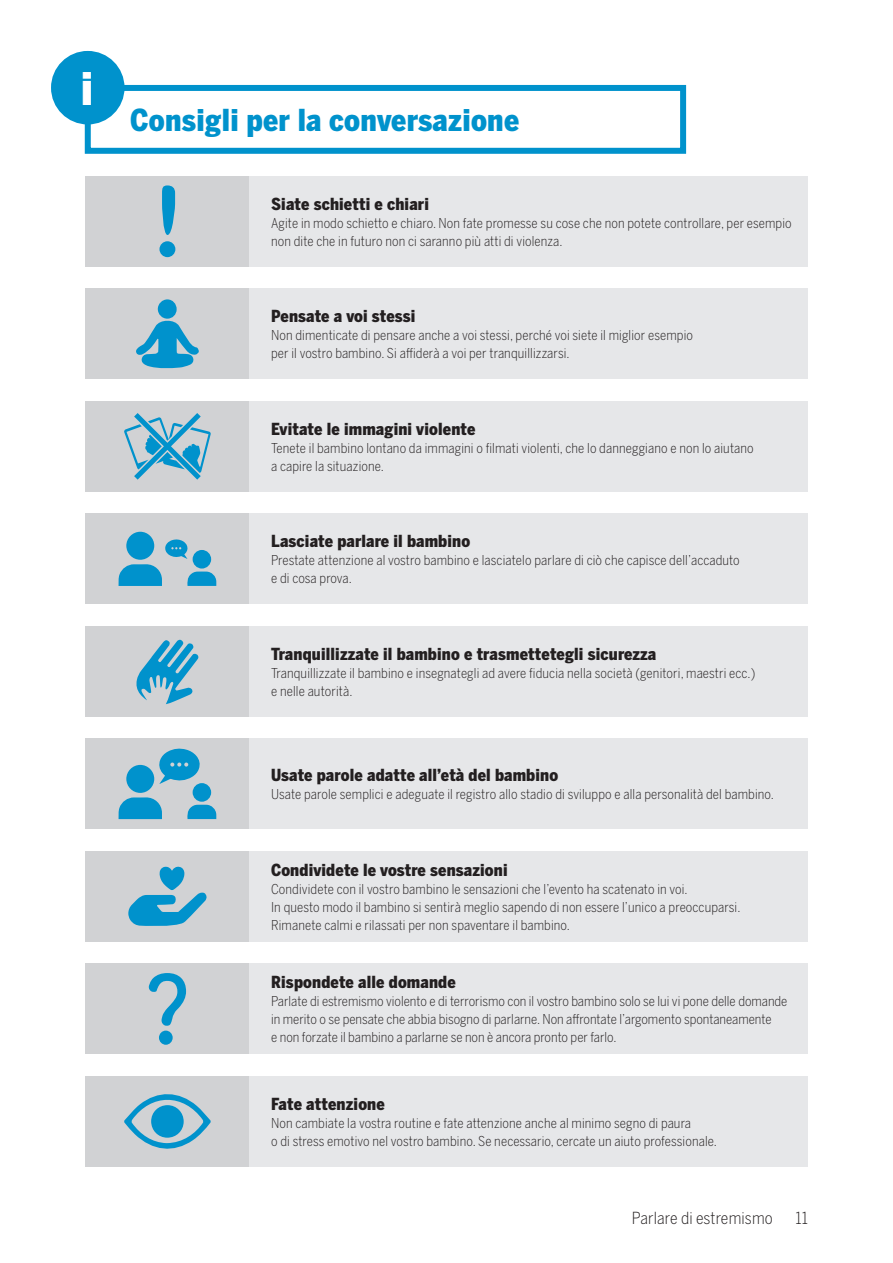
<style>
.page{position:relative;width:893px;height:1263px;background:#fff}
.page>*{position:absolute;margin:0;border:0;box-sizing:border-box;transform-origin:0 0}
.t1{font:900 45px "Benton Sans Cond";color:#fff}
.t2{font:900 30px "Benton Sans Cond";letter-spacing:.01em;color:#0092cc}
.Legende_Titel_11_12{font:900 16.5px "Benton Sans Cond";letter-spacing:.01em;color:#231f20}
.Inhaltsangabe_11_15{font:300 16.5px "Benton Sans Cond";letter-spacing:.01em;color:#231f20}
.Legende_Text_9_12{font:300 13.5px/18px "Benton Sans Cond";letter-spacing:.01em;color:#231f20}
</style>
<div class="page">
<div style="left:85px;top:289px;width:165px;height:90px;background:#d1d2d4"></div>
<div style="left:250px;top:289px;width:558px;height:90px;background:#e6e7e9"></div>
<svg style="left:136px;top:320px;width:63px;height:49px"></svg>
<div style="left:158px;top:299px;width:19px;height:20px;background:#0092cc;border-radius:50%"></div>
<div style="left:85px;top:176px;width:165px;height:90px;background:#d1d2d4"></div>
<div style="left:250px;top:176px;width:558px;height:90px;background:#e6e7e9"></div>
<svg style="left:162px;top:185px;width:13px;height:50px"></svg>
<div style="left:159px;top:241px;width:16px;height:16px;background:#0092cc;border-radius:50%"></div>
<div style="left:85px;top:401px;width:165px;height:90px;background:#d1d2d4"></div>
<div style="left:250px;top:401px;width:558px;height:90px;background:#e6e7e9"></div>
<svg style="left:124px;top:413px;width:87px;height:67px"></svg>
<div style="left:85px;top:514px;width:165px;height:90px;background:#d1d2d4"></div>
<div style="left:250px;top:514px;width:558px;height:90px;background:#e6e7e9"></div>
<svg style="left:118px;top:539px;width:98px;height:47px"></svg>
<div style="left:126px;top:532px;width:28px;height:28px;background:#0092cc;border-radius:50%"></div>
<div style="left:193px;top:550px;width:18px;height:18px;background:#0092cc;border-radius:50%"></div>
<div style="left:85px;top:626px;width:165px;height:90px;background:#d1d2d4"></div>
<div style="left:250px;top:626px;width:558px;height:90px;background:#e6e7e9"></div>
<svg style="left:136px;top:640px;width:63px;height:64px"></svg>
<div style="left:85px;top:851px;width:165px;height:90px;background:#d1d2d4"></div>
<div style="left:250px;top:851px;width:558px;height:90px;background:#e6e7e9"></div>
<svg style="left:128px;top:866px;width:79px;height:60px"></svg>
<div style="left:85px;top:964px;width:165px;height:90px;background:#d1d2d4"></div>
<div style="left:250px;top:964px;width:558px;height:90px;background:#e6e7e9"></div>
<div style="left:159px;top:1030px;width:14px;height:15px;background:#0092cc;border-radius:50%"></div>
<svg style="left:148px;top:973px;width:38px;height:53px"></svg>
<div style="left:85px;top:739px;width:165px;height:90px;background:#d1d2d4"></div>
<div style="left:250px;top:739px;width:558px;height:90px;background:#e6e7e9"></div>
<svg style="left:118px;top:797px;width:44px;height:22px"></svg>
<svg style="left:187px;top:805px;width:29px;height:14px"></svg>
<div style="left:126px;top:765px;width:28px;height:28px;background:#0092cc;border-radius:50%"></div>
<div style="left:193px;top:783px;width:18px;height:19px;background:#0092cc;border-radius:50%"></div>
<svg style="left:159px;top:748px;width:42px;height:36px"></svg>
<div style="left:85px;top:1076px;width:165px;height:90px;background:#d1d2d4"></div>
<div style="left:250px;top:1076px;width:558px;height:90px;background:#e6e7e9"></div>
<svg style="left:124px;top:1094px;width:87px;height:55px"></svg>
<div style="left:151px;top:1105px;width:33px;height:33px;background:#0092cc;border-radius:50%"></div>
<div style="left:85px;top:85px;width:601px;height:69px;border:6px solid #0092cc"></div>
<div style="left:54px;top:54px;width:68px;height:67px;background:#0092cc;border-radius:50%"></div>
<div style="left:51px;top:51px;width:74px;height:73px;border:6px solid #0092cc;border-radius:50%"></div>
<p class="t1" style="left:81px;top:62px;width:14px">i</p>
<p class="t2" style="left:130px;top:103px;width:390px">Consigli per la conversazione</p>
<p class="Legende_Titel_11_12" style="left:271px;top:194px;width:159px">Siate schietti e chiari</p>
<p class="Legende_Text_9_12" style="left:271px;top:214px;width:522px">Agite in modo schietto e chiaro. Non fate promesse su cose che non potete controllare, per esempio non dite che in futuro non ci saranno più atti di violenza.</p>
<p class="Legende_Titel_11_12" style="left:271px;top:307px;width:146px">Pensate a voi stessi</p>
<p class="Legende_Text_9_12" style="left:271px;top:326px;width:423px">Non dimenticate di pensare anche a voi stessi, perché voi siete il miglior esempio per il vostro bambino. Si affiderà a voi per tranquillizzarsi.</p>
<p class="Legende_Titel_11_12" style="left:271px;top:419px;width:206px">Evitate le immagini violente</p>
<p class="Legende_Text_9_12" style="left:271px;top:439px;width:484px">Tenete il bambino lontano da immagini o filmati violenti, che lo danneggiano e non lo aiutano a capire la situazione.</p>
<p class="Legende_Titel_11_12" style="left:271px;top:532px;width:201px">Lasciate parlare il bambino</p>
<p class="Legende_Text_9_12" style="left:271px;top:551px;width:470px">Prestate attenzione al vostro bambino e lasciatelo parlare di ciò che capisce dell’accaduto e di cosa prova.</p>
<p class="Legende_Titel_11_12" style="left:271px;top:644px;width:387px">Tranquillizzate il bambino e trasmettetegli sicurezza</p>
<p class="Legende_Text_9_12" style="left:271px;top:664px;width:486px">Tranquillizzate il bambino e insegnategli ad avere fiducia nella società (genitori, maestri ecc.) e nelle autorità.</p>
<p class="Legende_Titel_11_12" style="left:271px;top:766px;width:289px">Usate parole adatte all’età del bambino</p>
<p class="Legende_Text_9_12" style="left:271px;top:785px;width:504px">Usate parole semplici e adeguate il registro allo stadio di sviluppo e alla personalità del bambino.</p>
<p class="Legende_Titel_11_12" style="left:271px;top:860px;width:238px">Condividete le vostre sensazioni</p>
<p class="Legende_Text_9_12" style="left:271px;top:880px;width:471px">Condividete con il vostro bambino le sensazioni che l’evento ha scatenato in voi.<br>In questo modo il bambino si sentirà meglio sapendo di non essere l’unico a preoccuparsi.</p>
<p class="Legende_Text_9_12" style="left:271px;top:916px;width:300px">Rimanete calmi e rilassati per non spaventare il bambino.</p>
<p class="Legende_Titel_11_12" style="left:271px;top:972px;width:186px">Rispondete alle domande</p>
<p class="Legende_Text_9_12" style="left:271px;top:992px;width:518px">Parlate di estremismo violento e di terrorismo con il vostro bambino solo se lui vi pone delle domande in merito o se pensate che abbia bisogno di parlarne. Non affrontate l’argomento spontaneamente<br>e non forzate il bambino a parlarne se non è ancora pronto per farlo.</p>
<p class="Legende_Titel_11_12" style="left:271px;top:1094px;width:115px">Fate attenzione</p>
<p class="Legende_Text_9_12" style="left:271px;top:1114px;width:447px">Non cambiate la vostra routine e fate attenzione anche al minimo segno di paura<br>o di stress emotivo nel vostro bambino. Se necessario, cercate un aiuto professionale.</p>
<p class="Inhaltsangabe_11_15" style="left:632px;top:1209px;width:143px">Parlare di estremismo</p>
<p class="Inhaltsangabe_11_15" style="left:796px;top:1209px;width:14px">11</p>
</div>
